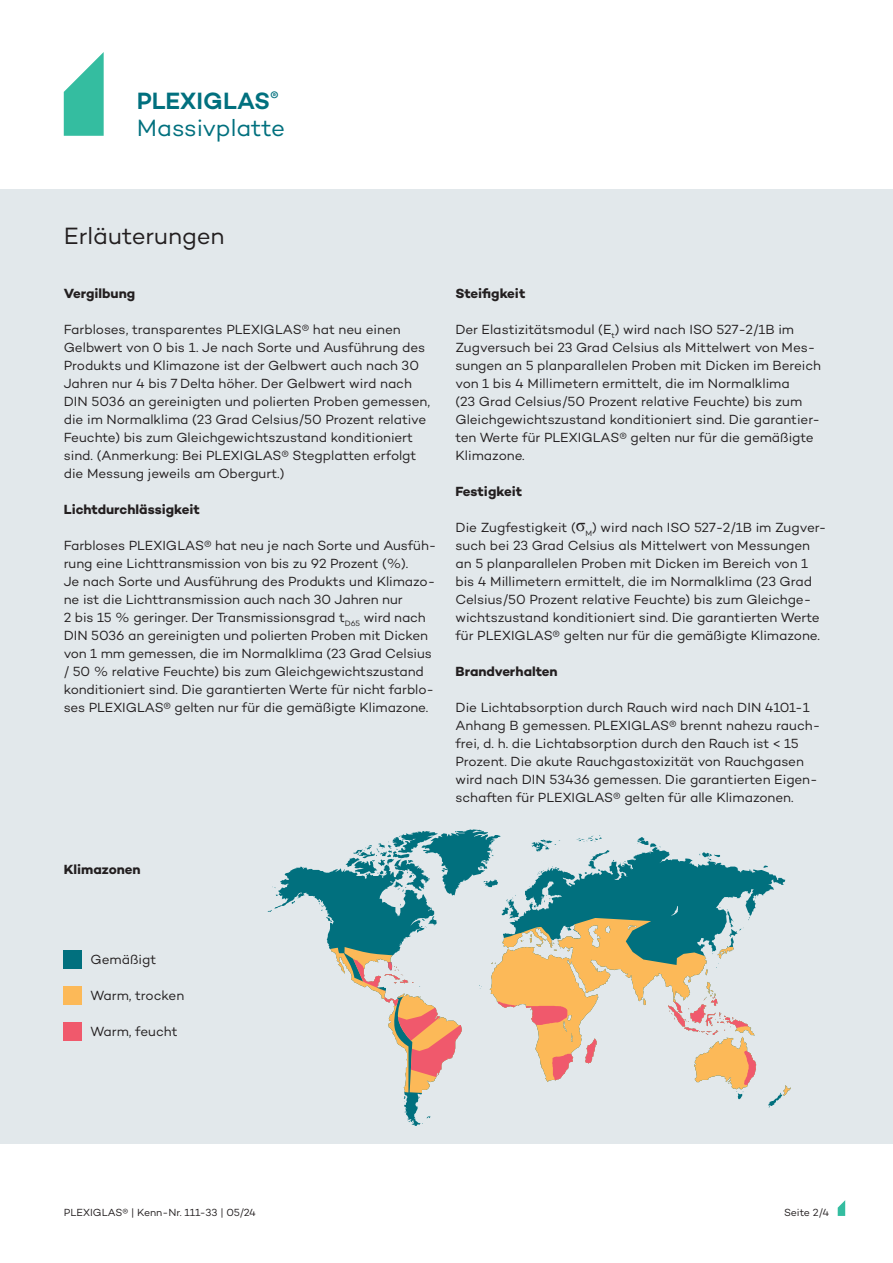
<style>
.page{position:relative;width:893px;height:1263px;background:#fff}
.page>*{position:absolute;margin:0;border:0;box-sizing:border-box;transform-origin:0 0}
.t1{font:24px/27px "Campton";letter-spacing:-.005em;color:#01707e}
.Headline_3{font:24px "Campton";color:#231f20}
.Fließtext{font:13.5px/18px "Campton";letter-spacing:-.005em;color:#231f20}
.Headline_4___Fließtext{font:700 13.5px "Campton";color:#231f20}
.t2{font:10.5px "Campton";color:#231f20}
.s1{font-weight:600}
.s2{font-family:"Times New Roman";font-size:18px}
</style>
<div class="page">
<div style="left:0;top:190px;width:893px;height:954px;background:#e2e8eb"></div>
<svg style="left:838px;top:1200px;width:7px;height:16px"></svg>
<svg style="left:64px;top:52px;width:40px;height:84px"></svg>
<div style="left:64px;top:951px;width:18px;height:18px;background:#01707e"></div>
<div style="left:64px;top:987px;width:18px;height:18px;background:#fcb958"></div>
<div style="left:64px;top:1023px;width:18px;height:18px;background:#f0596c"></div>
<svg style="left:267px;top:829px;width:524px;height:297px"></svg>
<svg style="left:490px;top:999px;width:77px;height:26px"></svg>
<svg style="left:552px;top:1035px;width:48px;height:45px"></svg>
<svg style="left:352px;top:959px;width:110px;height:119px"></svg>
<h1 class="t1" style="left:137px;top:87px;width:150px"><span class="s1">PLEXIGLAS</span><sup>®<br></sup>Massivplatte</h1>
<p class="Headline_3" style="left:64px;top:221px;width:162px">Erläuterungen</p>
<p class="Headline_4___Fließtext" style="left:64px;top:285px;width:73px">Vergilbung</p>
<p class="Fließtext" style="left:64px;top:320px;width:368px">Farbloses, transparentes PLEXIGLAS® hat neu einen Gelbwert von 0 bis 1. Je nach Sorte und Ausführung des Produkts und Klimazone ist der Gelbwert auch nach 30<br>Jahren nur 4 bis 7 Delta höher. Der Gelbwert wird nach DIN 5036 an gereinigten und polierten Proben gemessen, die im Normalklima (23 Grad Celsius/50 Prozent relative Feuchte) bis zum Gleichgewichtszustand konditioniert sind. (Anmerkung: Bei PLEXIGLAS® Stegplatten erfolgt die Messung jeweils am Obergurt.)</p>
<p class="Headline_4___Fließtext" style="left:64px;top:501px;width:138px">Lichtdurchlässigkeit</p>
<p class="Fließtext" style="left:64px;top:536px;width:374px">Farbloses PLEXIGLAS® hat neu je nach Sorte und Ausfüh&shy;rung eine Lichttransmission von bis zu 92 Prozent (%).<br>Je nach Sorte und Ausführung des Produkts und Klimazo&shy;ne ist die Lichttransmission auch nach 30 Jahren nur<br>2 bis 15 % geringer. Der Transmissionsgrad t<sub>D65</sub> wird nach DIN 5036 an gereinigten und polierten Proben mit Dicken von 1 mm gemessen, die im Normalklima (23 Grad Celsius / 50 % relative Feuchte) bis zum Gleichgewichtszustand konditioniert sind. Die garantierten Werte für nicht farblo&shy;ses PLEXIGLAS® gelten nur für die gemäßigte Klimazone.</p>
<p class="Headline_4___Fließtext" style="left:455px;top:285px;width:71px">Steifigkeit</p>
<p class="Fließtext" style="left:455px;top:320px;width:367px">Der Elastizitätsmodul (E<sub>t</sub>) wird nach ISO 527-2/1B im Zugversuch bei 23 Grad Celsius als Mittelwert von Mes&shy;sungen an 5 planparallelen Proben mit Dicken im Bereich von 1 bis 4 Millimetern ermittelt, die im Normalklima<br>(23 Grad Celsius/50 Prozent relative Feuchte) bis zum Gleichgewichtszustand konditioniert sind. Die garantier&shy;ten Werte für PLEXIGLAS® gelten nur für die gemäßigte Klimazone.</p>
<p class="Headline_4___Fließtext" style="left:455px;top:483px;width:68px">Festigkeit</p>
<p class="Fließtext" style="left:455px;top:518px;width:372px">Die Zugfestigkeit (<span class="s2">σ</span><sub>M</sub>) wird nach ISO 527-2/1B im Zugver&shy;such bei 23 Grad Celsius als Mittelwert von Messungen an 5 planparallelen Proben mit Dicken im Bereich von 1 bis 4 Millimetern ermittelt, die im Normalklima (23 Grad Celsius/50 Prozent relative Feuchte) bis zum Gleichge&shy;wichtszustand konditioniert sind. Die garantierten Werte für PLEXIGLAS® gelten nur für die gemäßigte Klimazone.</p>
<p class="Headline_4___Fließtext" style="left:455px;top:663px;width:104px">Brandverhalten</p>
<p class="Fließtext" style="left:455px;top:698px;width:366px">Die Lichtabsorption durch Rauch wird nach DIN 4101-1<br>Anhang B gemessen. PLEXIGLAS® brennt nahezu rauch&shy;frei, d. h. die Lichtabsorption durch den Rauch ist &lt; 15<br>Prozent. Die akute Rauchgastoxizität von Rauchgasen wird nach DIN 53436 gemessen. Die garantierten Eigen&shy;schaften für PLEXIGLAS® gelten für alle Klimazonen.</p>
<p class="Headline_4___Fließtext" style="left:64px;top:861px;width:78px">Klimazonen</p>
<p class="Fließtext" style="left:91px;top:950px;width:67px">Gemäßigt</p>
<p class="Fließtext" style="left:91px;top:986px;width:95px">Warm, trocken</p>
<p class="Fließtext" style="left:91px;top:1022px;width:89px">Warm, feucht</p>
<p class="t2" style="left:64px;top:1206px;width:194px">PLEXIGLAS® | Kenn-Nr. 111-33 | 05/24</p>
<p class="t2" style="left:784px;top:1206px;width:47px">Seite 2/4</p>
</div>
